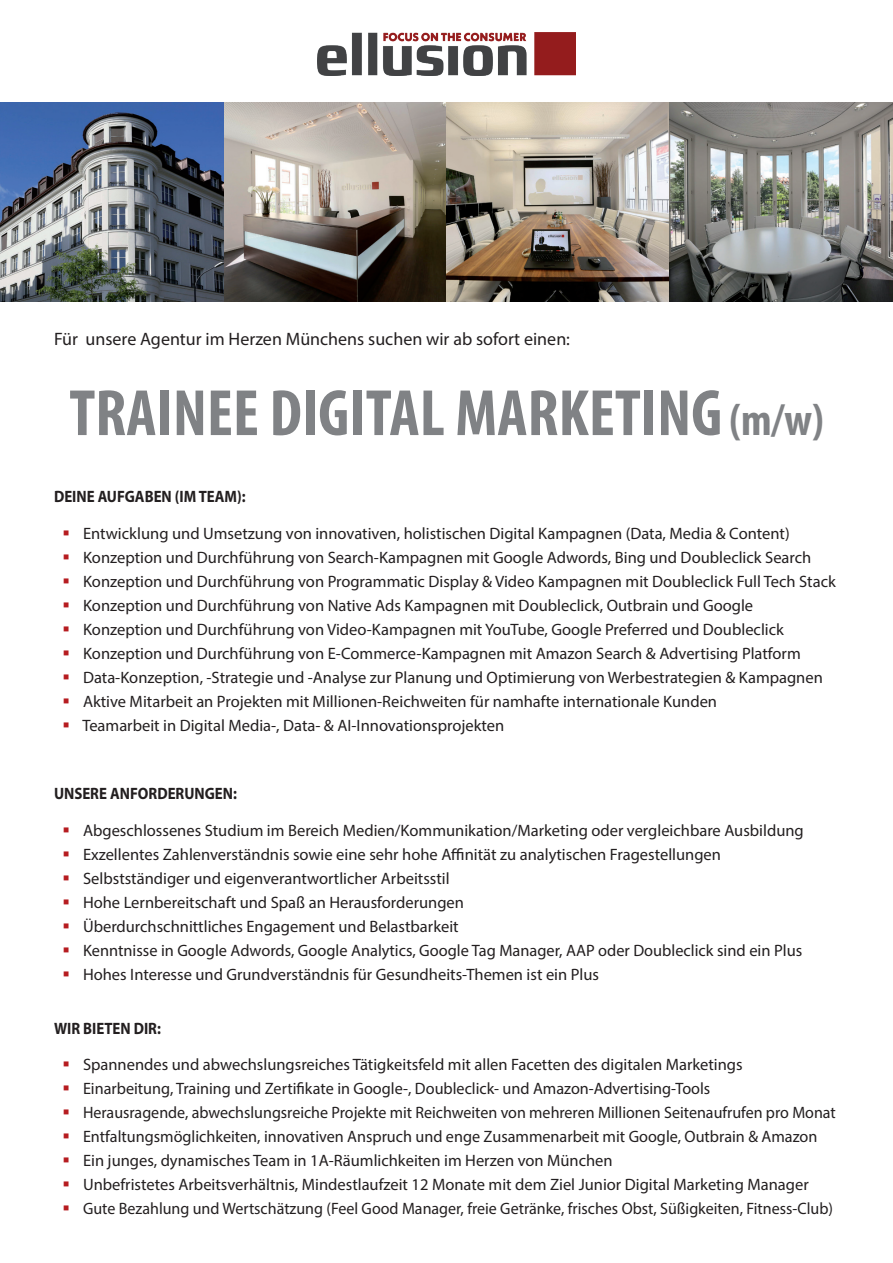
<style>
.page{position:relative;width:893px;height:1263px;background:#fff}
.page>*{position:absolute;margin:0;border:0;box-sizing:border-box;transform-origin:0 0}
.t1{font:700 condensed 66px "Myriad Pro";color:#808285}
.t2{font:18px "Myriad Pro";color:#231f20}
.t3{font:16.5px/24px "Myriad Pro";color:#231f20}
.t4{font:700 16.5px "Myriad Pro";color:#231f20;scale:.9 1}
.s1{font-size:45px}
</style>
<div class="page">
<img style="left:0;top:103px;width:893px;height:199px">
<img style="left:317px;top:33px;width:259px;height:42px">
<p class="t2" style="left:54px;top:328px;width:517px">Für unsere Agentur im Herzen Münchens suchen wir ab sofort einen:</p>
<h1 class="t1" style="left:69px;top:372px;width:756px">TRAINEE DIGITAL MARKETING <span class="s1">(m/w)</span></h1>
<p class="t4" style="left:54px;top:486px;width:214px">DEINE AUFGABEN (IM TEAM):</p>
<p class="t3" style="left:82px;top:521px;width:755px">Entwicklung und Umsetzung von innovativen, holistischen Digital Kampagnen (Data, Media &amp; Content)<br>Konzeption und Durchführung von Search-Kampagnen mit Google Adwords, Bing und Doubleclick Search Konzeption und Durchführung von Programmatic Display &amp; Video Kampagnen mit Doubleclick Full Tech Stack Konzeption und Durchführung von Native Ads Kampagnen mit Doubleclick, Outbrain und Google Konzeption und Durchführung von Video-Kampagnen mit YouTube, Google Preferred und Doubleclick Konzeption und Durchführung von E-Commerce-Kampagnen mit Amazon Search &amp; Advertising Platform Data-Konzeption, -Strategie und -Analyse zur Planung und Optimierung von Werbestrategien &amp; Kampagnen Aktive Mitarbeit an Projekten mit Millionen-Reichweiten für namhafte internationale Kunden<br>Teamarbeit in Digital Media-, Data- &amp; AI-Innovationsprojekten</p>
<p class="t4" style="left:54px;top:783px;width:205px">UNSERE ANFORDERUNGEN:</p>
<p class="t3" style="left:83px;top:818px;width:722px">Abgeschlossenes Studium im Bereich Medien/Kommunikation/Marketing oder vergleichbare Ausbildung Exzellentes Zahlenverständnis sowie eine sehr hohe Affinität zu analytischen Fragestellungen Selbstständiger und eigenverantwortlicher Arbeitsstil<br>Hohe Lernbereitschaft und Spaß an Herausforderungen<br>Überdurchschnittliches Engagement und Belastbarkeit<br>Kenntnisse in Google Adwords, Google Analytics, Google Tag Manager, AAP oder Doubleclick sind ein Plus Hohes Interesse und Grundverständnis für Gesundheits-Themen ist ein Plus</p>
<p class="t4" style="left:54px;top:1017px;width:120px">WIR BIETEN DIR:</p>
<p class="t3" style="left:83px;top:1052px;width:754px">Spannendes und abwechslungsreiches Tätigkeitsfeld mit allen Facetten des digitalen Marketings Einarbeitung, Training und Zertifikate in Google-, Doubleclick- und Amazon-Advertising-Tools<br>Herausragende, abwechslungsreiche Projekte mit Reichweiten von mehreren Millionen Seitenaufrufen pro Monat Entfaltungsmöglichkeiten, innovativen Anspruch und enge Zusammenarbeit mit Google, Outbrain &amp; Amazon Ein junges, dynamisches Team in 1A-Räumlichkeiten im Herzen von München<br>Unbefristetes Arbeitsverhältnis, Mindestlaufzeit 12 Monate mit dem Ziel Junior Digital Marketing Manager Gute Bezahlung und Wertschätzung (Feel Good Manager, freie Getränke, frisches Obst, Süßigkeiten, Fitness-Club)</p>
</div>
